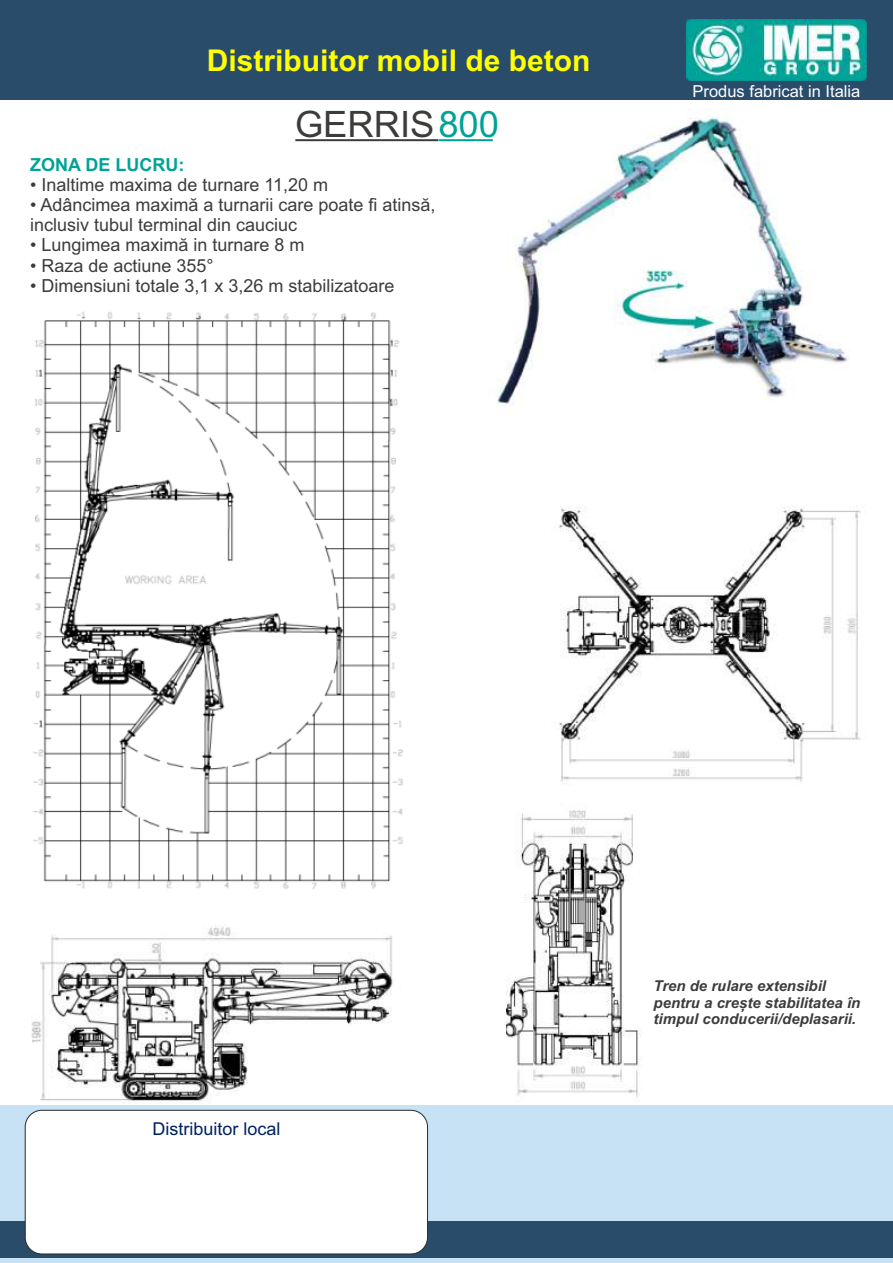
<style>
.page{position:relative;width:893px;height:1263px;background:#fff}
.page>*{position:absolute;margin:0;border:0;box-sizing:border-box;transform-origin:0 0}
.t1{font:36.45px "Arial";color:#3c3c3b}
.t2{font:700 30px "Arial";color:#ff0}
.t3{font:18px/20.1px "Arial";color:#3d3c3b}
.t4{font:700 18px "Arial";color:#00a397}
.t5{font:17.7px "Arial";color:#002060}
.t6{font:16.5px "Arial";color:#fff}
.t7{font:italic 700 15px/16.6px "Arial";color:#3c3c3b}
.s1{color:#00a297}
</style>
<div class="page">
<img style="left:31px;top:925px;width:362px;height:176px">
<img style="left:489px;top:114px;width:372px;height:670px">
<div style="left:0;top:1105px;width:893px;height:158px;background:#c7e1f5"></div>
<div style="left:0;top:0;width:893px;height:99px;background:#294c6a"></div>
<div style="left:0;top:1221px;width:893px;height:36px;background:#294c6a"></div>
<img style="left:686px;top:19px;width:181px;height:61px">
<hr style="left:295px;top:139px;width:143px;height:2px;background:#3c3c3b">
<hr style="left:438px;top:139px;width:55px;height:2px;background:#00a297">
<img style="left:33px;top:312px;width:370px;height:577px">
<img style="left:506px;top:810px;width:136px;height:288px">
<div style="left:25px;top:1110px;width:403px;height:144px;background:#fff;border:1px solid #2b2a29;border-radius:17px"></div>
<h2 class="t2" style="left:207px;top:49px;width:385px">Distribuitor mobil de beton</h2>
<h1 class="t1" style="left:295px;top:110px;width:205px">GERRIS<span class="s1">800</span></h1>
<p class="t4" style="left:30px;top:158px;width:156px">ZONA DE LUCRU:</p>
<p class="t3" style="left:30px;top:176px;width:300px">• Inaltime maxima de turnare 11,20 m</p>
<p class="t3" style="left:30px;top:196px;width:407px">• Adâncimea maximă a turnarii care poate fi atinsă, inclusiv tubul terminal din cauciuc</p>
<p class="t3" style="left:30px;top:237px;width:276px">• Lungimea maximă in turnare 8 m</p>
<p class="t3" style="left:30px;top:257px;width:185px">• Raza de actiune 355°</p>
<p class="t3" style="left:30px;top:277px;width:366px">• Dimensiuni totale 3,1 x 3,26 m stabilizatoare</p>
<p class="t6" style="left:693px;top:85px;width:169px">Produs fabricat in Italia</p>
<p class="t5" style="left:153px;top:1122px;width:130px">Distribuitor local</p>
<p class="t7" style="left:654px;top:979px;width:208px">Tren de rulare extensibil pentru a crește stabilitatea în timpul conducerii/deplasarii.</p>
</div>
